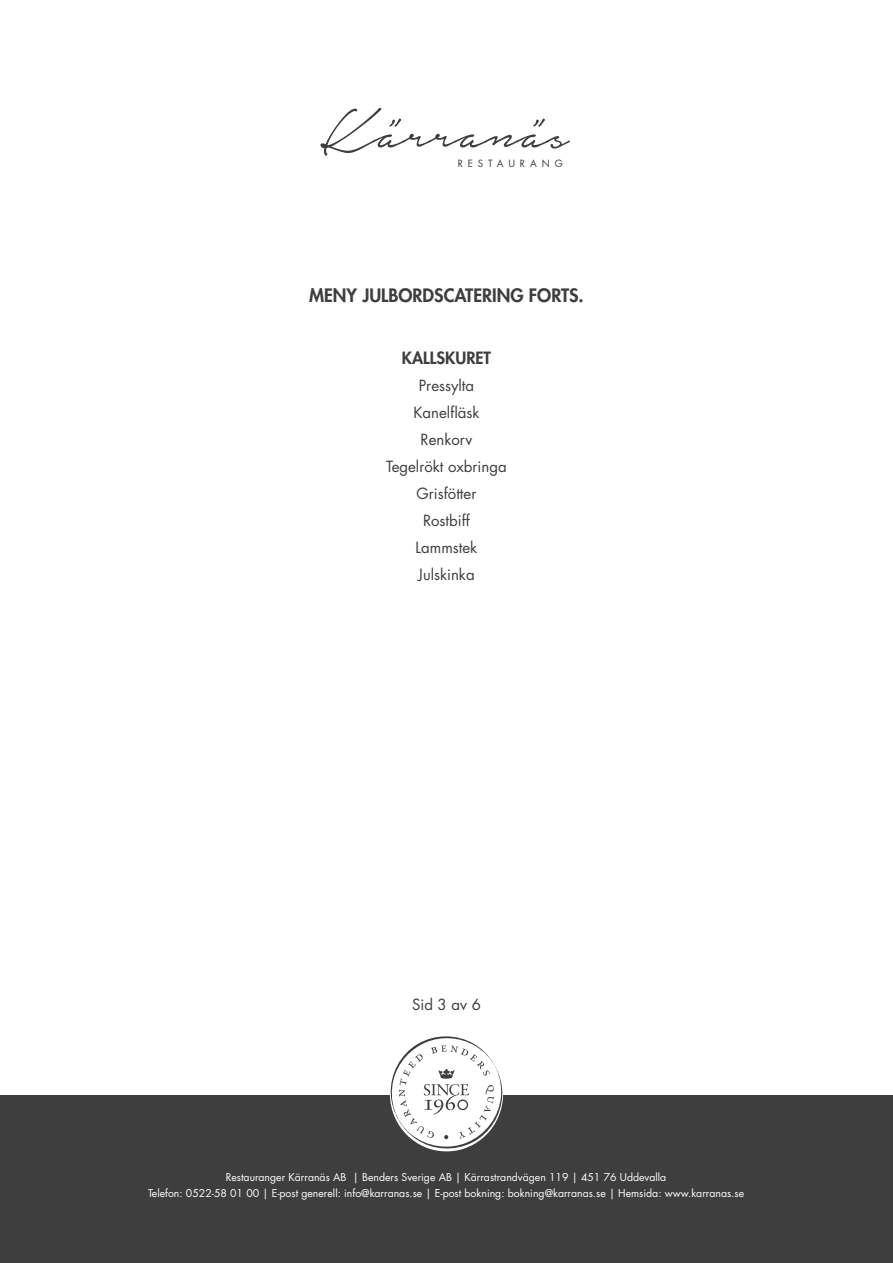
<style>
.page{position:relative;width:893px;height:1263px;background:#fff}
.page>*{position:absolute;margin:0;border:0;box-sizing:border-box;transform-origin:0 0}
.t1{font:68.85px "Notera Personal Use Only";color:#3e3e3f}
.t2{font:800 18px "Futura Std";color:#3e3e3f}
.t3{font:800 16.5px "Futura Std";color:#3e3e3f}
.t4{font:15px/27px "Futura Std";color:#3e3e3f;text-align:center}
.t5{font:10.5px "Futura Std";color:#fff}
.t6{font:9.75px "Futura Std";letter-spacing:.5em;color:#3e3e3f}
</style>
<div class="page">
<div style="left:0;top:1095px;width:893px;height:168px;background:#3e3e3f"></div>
<svg style="left:391px;top:1036px;width:111px;height:112px"></svg>
<p class="t1" style="left:320px;top:98px;width:250px">Kärranäs</p>
<p class="t6" style="left:458px;top:157px;width:106px">RESTAURANG</p>
<p class="t2" style="left:309px;top:284px;width:276px">MENY JULBORDSCATERING FORTS.</p>
<p class="t3" style="left:402px;top:348px;width:91px">KALLSKURET</p>
<p class="t4" style="left:419px;top:373px;width:57px">Pressylta</p>
<p class="t4" style="left:413px;top:400px;width:68px">Kanelfläsk</p>
<p class="t4" style="left:421px;top:427px;width:53px">Renkorv</p>
<p class="t4" style="left:386px;top:454px;width:122px">Tegelrökt oxbringa<br>Grisfötter</p>
<p class="t4" style="left:423px;top:508px;width:48px">Rostbiff</p>
<p class="t4" style="left:416px;top:535px;width:63px">Lammstek</p>
<p class="t4" style="left:418px;top:562px;width:58px">Julskinka</p>
<p class="t4" style="left:412px;top:991px;width:70px">Sid 3 av 6</p>
<p class="t5" style="left:226px;top:1170px;width:442px">Restauranger Kärranäs AB | Benders Sverige AB | Kärrastrandvägen 119 | 451 76 Uddevalla</p>
<p class="t5" style="left:148px;top:1186px;width:598px">Telefon: 0522-58 01 00 | E-post generell: info@karranas.se | E-post bokning: bokning@karranas.se | Hemsida: www.karranas.se</p>
</div>
